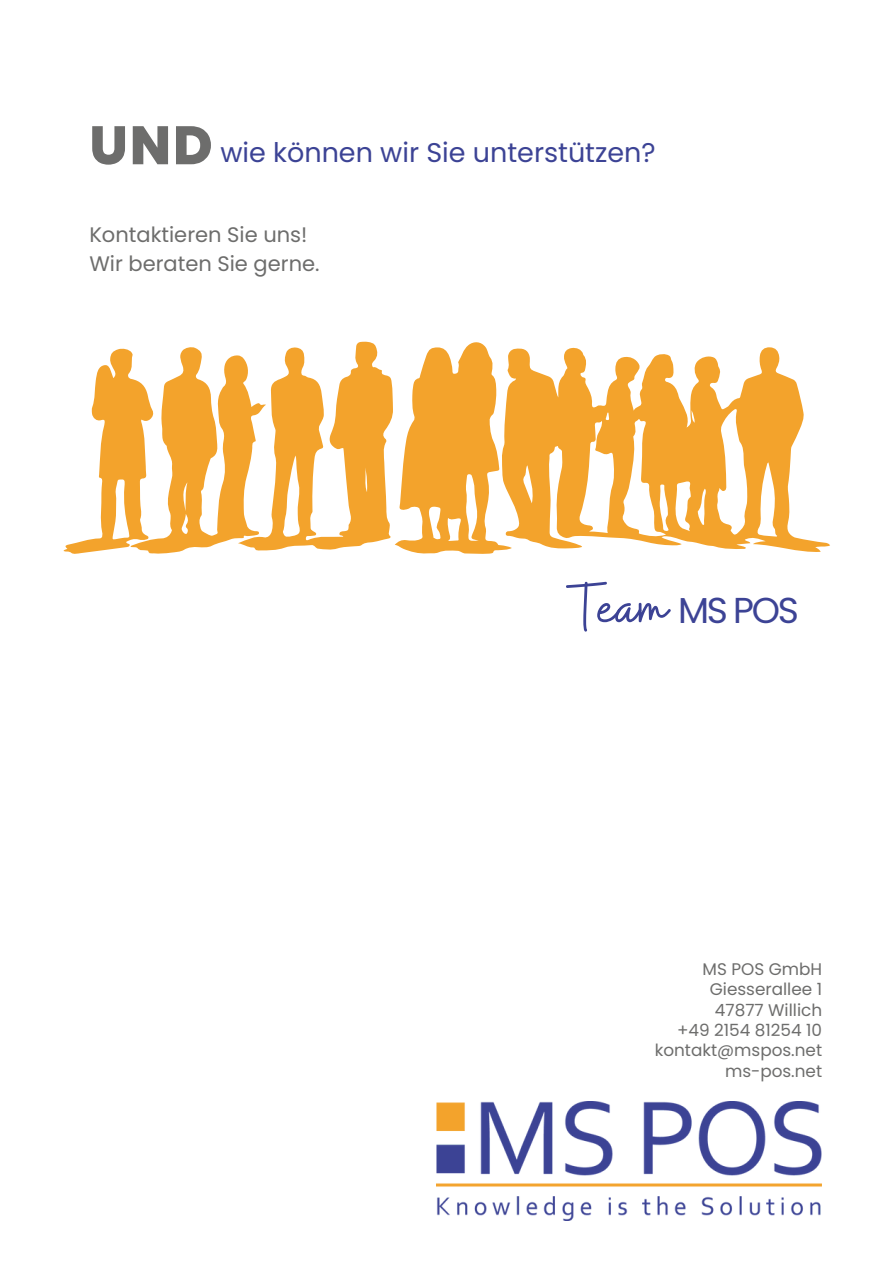
<style>
.page{position:relative;width:894px;height:1264px;background:#fff}
.page>*{position:absolute;margin:0;border:0;box-sizing:border-box;transform-origin:0 0}
.t1{font:36px "Poppins";color:#3c4395}
.t2{font:27px "Poppins";color:#3c4395}
.t3{font:21px/29.2px "Poppins";color:#6d6d6c}
.t4{font:16.8px/20.2px "Poppins";color:#6d6d6c;text-align:right}
.s1{font-weight:800;font-size:54px;color:#6d6d6c}
.s2{font-family:"Buffalo";font-size:69.75px}
</style>
<div class="page">
<img style="left:436px;top:1101px;width:385px;height:119px">
<svg style="left:511px;top:347px;width:318px;height:205px;fill:#f3a32c"></svg>
<svg style="left:63px;top:341px;width:448px;height:213px"></svg>
<h2 class="t2" style="left:89px;top:134px;width:567px"><span class="s1">UND</span> wie können wir Sie unterstützen?</h2>
<p class="t3" style="left:89px;top:220px;width:232px">Kontaktieren Sie uns!<br>Wir beraten Sie gerne.</p>
<h1 class="t1" style="left:569px;top:585px;width:231px"><span class="s2">Team</span> MS POS</h1>
<p class="t4" style="left:654px;top:959px;width:169px">MS POS GmbH<br>Giesserallee 1<br>47877 Willich<br>+49 2154 81254 10 kontakt@mspos.net ms-pos.net</p>
</div>
